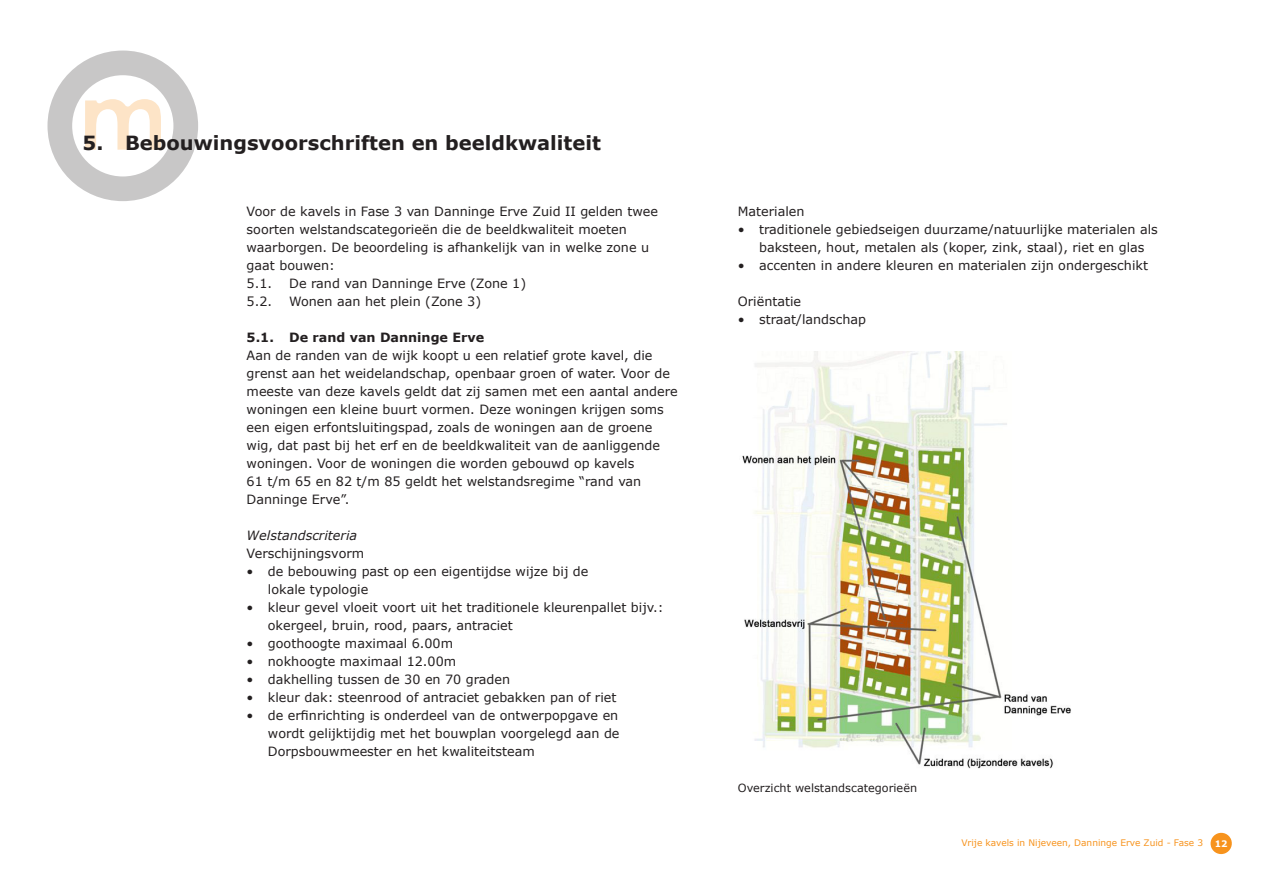
<style>
.page{position:relative;width:1263px;height:893px;background:#fff}
.page>*{position:absolute;margin:0;border:0;box-sizing:border-box;transform-origin:0 0}
.t1{font:700 19.5px "Verdana";color:#231f20}
.t2{font:12.75px/18px "Verdana";color:#231f20}
.t3{font:700 12.75px "Verdana";color:#231f20}
.t4{font:italic 12.75px "Verdana";color:#231f20}
.Bijschrift{font:11.25px "Verdana";color:#231f20}
.t5{font:9px "Verdana";color:#f7931d}
.t6{font:700 9px "Verdana";color:#fff}
</style>
<div class="page">
<svg style="left:47px;top:51px;width:151px;height:150px"></svg>
<img style="left:742px;top:351px;width:329px;height:418px">
<svg style="left:1210px;top:832px;width:22px;height:23px"></svg>
<p class="t1" style="left:83px;top:129px;width:520px">5. Bebouwingsvoorschriften en beeldkwaliteit</p>
<p class="t2" style="left:247px;top:202px;width:413px">Voor de kavels in Fase 3 van Danninge Erve Zuid II gelden twee soorten welstandscategorieën die de beeldkwaliteit moeten waarborgen. De beoordeling is afhankelijk van in welke zone u gaat bouwen:</p>
<p class="t2" style="left:247px;top:274px;width:27px">5.1.</p>
<p class="t2" style="left:289px;top:274px;width:238px">De rand van Danninge Erve (Zone 1)</p>
<p class="t2" style="left:247px;top:292px;width:27px">5.2.</p>
<p class="t2" style="left:289px;top:292px;width:194px">Wonen aan het plein (Zone 3)</p>
<p class="t3" style="left:247px;top:328px;width:239px">5.1. De rand van Danninge Erve</p>
<p class="t2" style="left:247px;top:346px;width:433px">Aan de randen van de wijk koopt u een relatief grote kavel, die grenst aan het weidelandschap, openbaar groen of water. Voor de meeste van deze kavels geldt dat zij samen met een aantal andere woningen een kleine buurt vormen. Deze woningen krijgen soms een eigen erfontsluitingspad, zoals de woningen aan de groene wig, dat past bij het erf en de beeldkwaliteit van de aanliggende woningen. Voor de woningen die worden gebouwd op kavels<br>61 t/m 65 en 82 t/m 85 geldt het welstandsregime “rand van Danninge Erve”.</p>
<p class="t4" style="left:247px;top:527px;width:112px">Welstandscriteria</p>
<p class="t2" style="left:247px;top:544px;width:119px">Verschijningsvorm</p>
<p class="t2" style="left:268px;top:562px;width:322px;text-indent:-21px">• de bebouwing past op een eigentijdse wijze bij de lokale typologie</p>
<p class="t2" style="left:268px;top:598px;width:397px;text-indent:-21px">• kleur gevel vloeit voort uit het traditionele kleurenpallet bijv.: okergeel, bruin, rood, paars, antraciet</p>
<p class="t2" style="left:247px;top:634px;width:208px">• goothoogte maximaal 6.00m</p>
<p class="t2" style="left:247px;top:652px;width:211px">• nokhoogte maximaal 12.00m</p>
<p class="t2" style="left:247px;top:670px;width:265px">• dakhelling tussen de 30 en 70 graden</p>
<p class="t2" style="left:247px;top:688px;width:371px">• kleur dak: steenrood of antraciet gebakken pan of riet</p>
<p class="t2" style="left:268px;top:706px;width:353px;text-align:justify;text-indent:-21px">• de erfinrichting is onderdeel van de ontwerpopgave en wordt gelijktijdig met het bouwplan voorgelegd aan de Dorpsbouwmeester en het kwaliteitsteam</p>
<p class="t2" style="left:738px;top:202px;width:68px">Materialen</p>
<p class="t2" style="left:759px;top:220px;width:400px;text-indent:-21px">• traditionele gebiedseigen duurzame/natuurlijke materialen als baksteen, hout, metalen als (koper, zink, staal), riet en glas</p>
<p class="t2" style="left:738px;top:256px;width:412px">• accenten in andere kleuren en materialen zijn ondergeschikt</p>
<p class="t2" style="left:738px;top:292px;width:65px">Oriëntatie</p>
<p class="t2" style="left:738px;top:310px;width:130px">• straat/landschap</p>
<p class="Bijschrift" style="left:738px;top:780px;width:181px">Overzicht welstandscategorieën</p>
<p class="t5" style="left:961px;top:837px;width:243px">Vrije kavels in Nijeveen, Danninge Erve Zuid - Fase 3</p>
<p class="t6" style="left:1215px;top:837px;width:14px">12</p>
</div>
